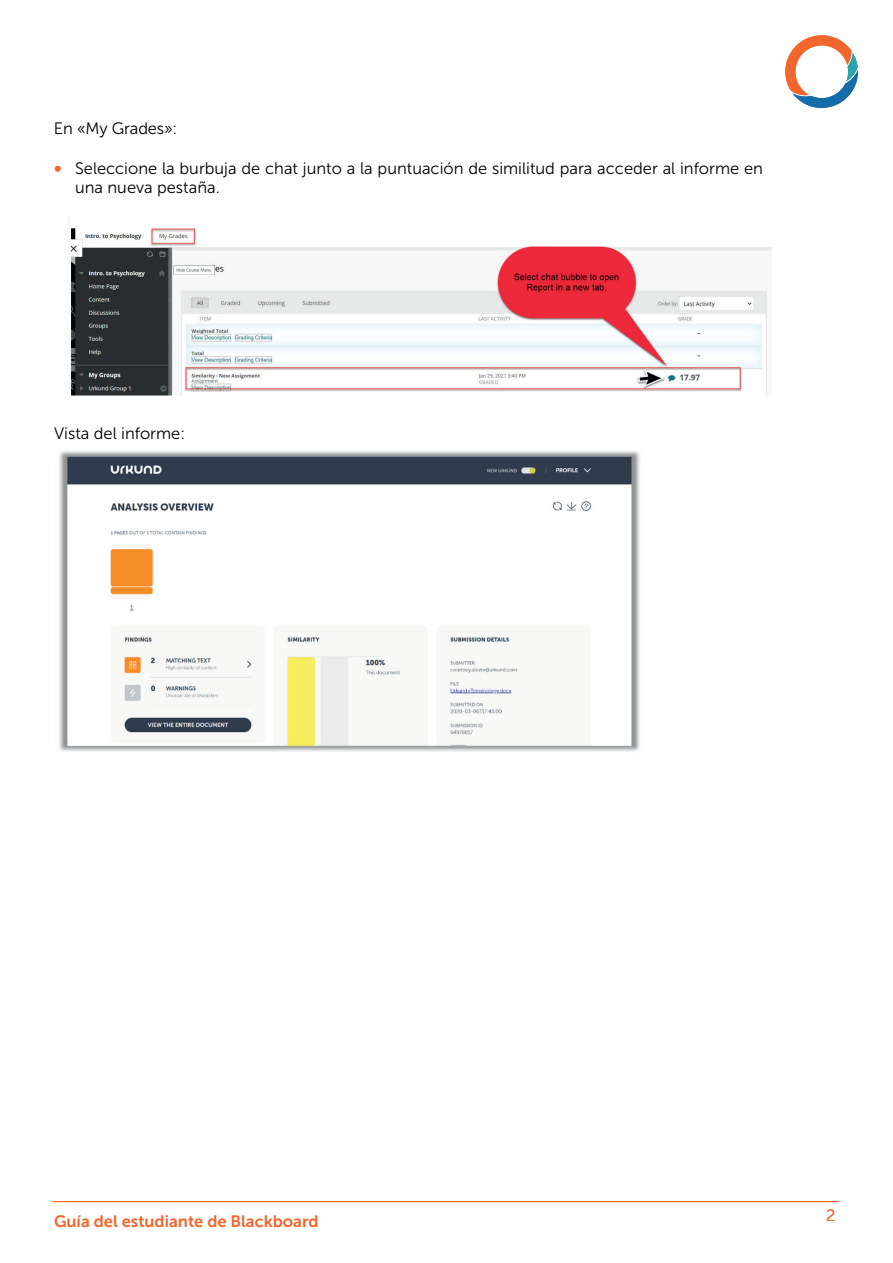
<style>
.page{position:relative;width:893px;height:1263px;background:#fff}
.page>*{position:absolute;margin:0;border:0;box-sizing:border-box;transform-origin:0 0}
.t1{font:16.5px/19.8px "Museo Sans 300";color:#000001}
.t2{font:16.5px "Museo Sans 700";color:#f2652d}
.t3{font:16.5px "Museo Sans 300";color:#f2652d}
.s1{font-family:"Museo Sans 700";font-size:18px;color:#f2652d}
</style>
<div class="page">
<svg style="left:785px;top:35px;width:73px;height:73px"></svg>
<hr style="left:52px;top:1201px;width:787px;height:1px;background:#f2652d">
<img style="left:68px;top:217px;width:704px;height:179px">
<img style="left:59px;top:451px;width:581px;height:301px">
<p class="t1" style="left:54px;top:119px;width:125px">En «My Grades»:</p>
<p class="t1" style="left:75px;top:158px;width:689px;text-indent:-21px"><span class="s1">•</span> Seleccione la burbuja de chat junto a la puntuación de similitud para acceder al informe en una nueva pestaña.</p>
<p class="t1" style="left:54px;top:423px;width:133px">Vista del informe:</p>
<p class="t2" style="left:54px;top:1212px;width:266px">Guía del estudiante de Blackboard</p>
<p class="t3" style="left:826px;top:1207px;width:11px">2</p>
</div>
